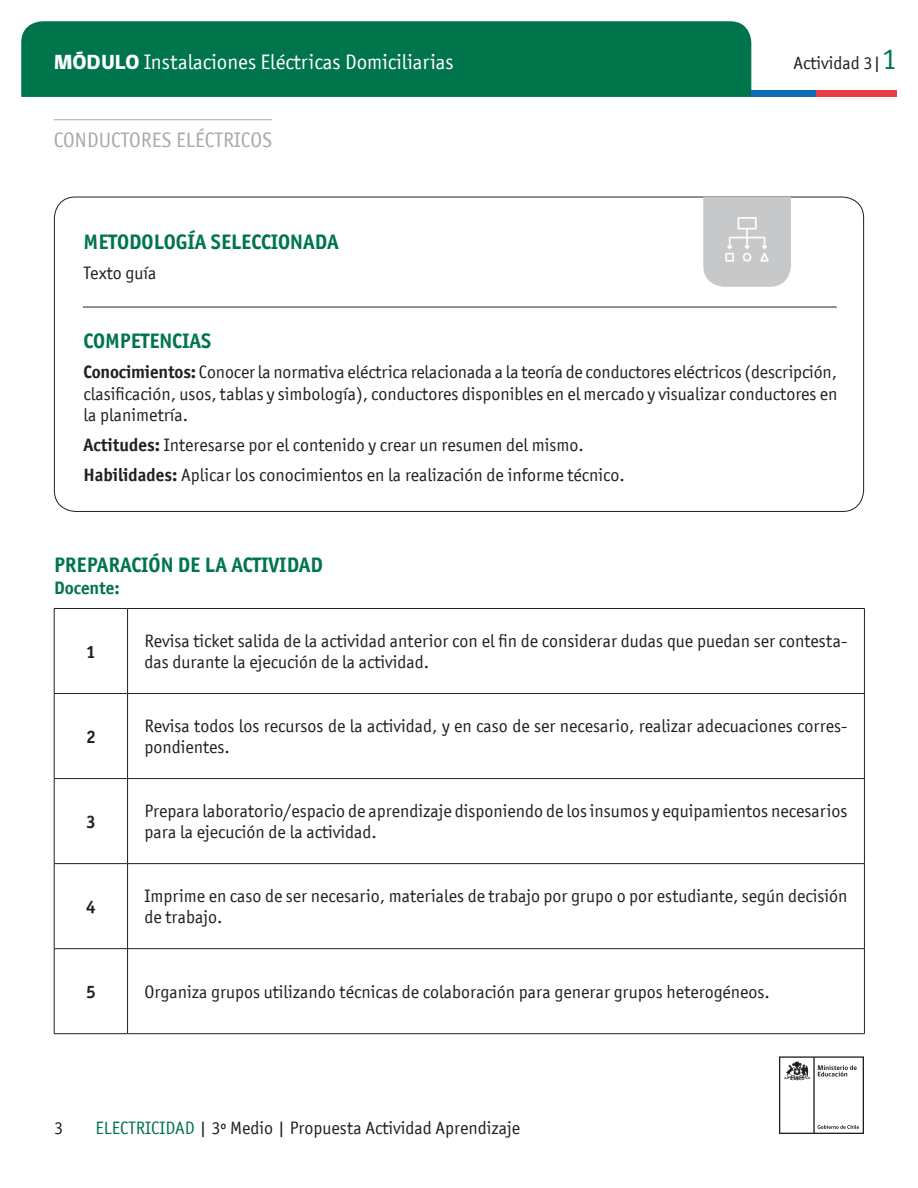
<style>
.page{position:relative;width:918px;height:1188px;background:#fff}
.page>*{position:absolute;margin:0;border:0;box-sizing:border-box;transform-origin:0 0}
.t1{font:700 21px "Officina San ITC";color:#00754b}
.t2{font:21px "Officina San ITC";color:#fff}
.t3{font:21px "Officina San ITC";color:#a8a9ad}
.t4{font:18px/21.6px "Officina San ITC";color:#231f20}
.t5{font:700 18px "Officina San ITC";color:#00754b}
.t6{font:700 18px "Officina San ITC";color:#231f20}
.s1{font-family:"gob CL";font-weight:800}
.s2{font-size:30px;color:#00754b}
.s3{font-weight:700}
.s4{color:#00754b}
</style>
<div class="page">
<svg style="left:779px;top:1056px;width:85px;height:78px"></svg>
<div style="left:21px;top:21px;width:730px;height:76px;background:#00754b"></div>
<div style="left:751px;top:90px;width:65px;height:7px;background:#0f69b4"></div>
<div style="left:816px;top:90px;width:81px;height:7px;background:#eb3c46"></div>
<svg style="left:703px;top:197px;width:88px;height:90px;background:#cbcccd"></svg>
<hr style="left:83px;top:307px;width:754px;height:1px;background:#231f20">
<hr style="left:54px;top:693px;width:74px;height:1px;background:#231f20">
<hr style="left:128px;top:693px;width:737px;height:1px;background:#231f20">
<hr style="left:54px;top:778px;width:74px;height:1px;background:#231f20">
<hr style="left:128px;top:778px;width:737px;height:1px;background:#231f20">
<hr style="left:54px;top:863px;width:74px;height:1px;background:#231f20">
<hr style="left:128px;top:863px;width:737px;height:1px;background:#231f20">
<hr style="left:54px;top:948px;width:74px;height:1px;background:#231f20">
<hr style="left:128px;top:948px;width:737px;height:1px;background:#231f20">
<hr style="left:54px;top:1033px;width:74px;height:1px;background:#231f20">
<hr style="left:128px;top:1033px;width:737px;height:1px;background:#231f20">
<hr style="left:127px;top:609px;width:1px;height:84px;background:#231f20">
<hr style="left:127px;top:694px;width:1px;height:84px;background:#231f20">
<hr style="left:127px;top:779px;width:1px;height:84px;background:#231f20">
<hr style="left:127px;top:864px;width:1px;height:84px;background:#231f20">
<hr style="left:127px;top:949px;width:1px;height:85px;background:#231f20">
<hr style="left:54px;top:608px;width:74px;height:1px;background:#231f20">
<hr style="left:54px;top:609px;width:1px;height:84px;background:#231f20">
<hr style="left:128px;top:608px;width:737px;height:1px;background:#231f20">
<hr style="left:864px;top:609px;width:1px;height:84px;background:#231f20">
<hr style="left:54px;top:694px;width:1px;height:84px;background:#231f20">
<hr style="left:864px;top:694px;width:1px;height:84px;background:#231f20">
<hr style="left:54px;top:779px;width:1px;height:84px;background:#231f20">
<hr style="left:864px;top:779px;width:1px;height:84px;background:#231f20">
<hr style="left:54px;top:864px;width:1px;height:84px;background:#231f20">
<hr style="left:864px;top:864px;width:1px;height:84px;background:#231f20">
<hr style="left:54px;top:949px;width:1px;height:85px;background:#231f20">
<hr style="left:864px;top:949px;width:1px;height:85px;background:#231f20">
<hr style="left:54px;top:119px;width:218px;height:1px;background:#a8a9ad">
<p class="t2" style="left:54px;top:50px;width:401px"><span class="s1">MÓDULO</span> Instalaciones Eléctricas Domiciliarias</p>
<p class="t4" style="left:794px;top:52px;width:105px">Actividad 3|<span class="s2">1</span></p>
<p class="t3" style="left:54px;top:127px;width:220px">CONDUCTORES ELÉCTRICOS</p>
<p class="t1" style="left:84px;top:228px;width:257px">METODOLOGÍA SELECCIONADA</p>
<p class="t4" style="left:84px;top:262px;width:74px">Texto guía</p>
<p class="t1" style="left:84px;top:328px;width:129px">COMPETENCIAS</p>
<p class="t4" style="left:84px;top:361px;width:755px;text-align:justify"><span class="s3">Conocimientos:</span> Conocer la normativa eléctrica relacionada a la teoría de conductores eléctricos (descripción, clasificación, usos, tablas y simbología), conductores disponibles en el mercado y visualizar conductores en la planimetría.</p>
<p class="t4" style="left:84px;top:434px;width:502px"><span class="s3">Actitudes:</span> Interesarse por el contenido y crear un resumen del mismo.</p>
<p class="t4" style="left:84px;top:464px;width:543px"><span class="s3">Habilidades:</span> Aplicar los conocimientos en la realización de informe técnico.</p>
<p class="t1" style="left:54px;top:552px;width:270px">PREPARACIÓN DE LA ACTIVIDAD</p>
<p class="t5" style="left:54px;top:577px;width:67px">Docente:</p>
<p class="t6" style="left:86px;top:640px;width:11px">1</p>
<p class="t4" style="left:145px;top:630px;width:704px">Revisa ticket salida de la actividad anterior con el fin de considerar dudas que puedan ser contesta&shy;das durante la ejecución de la actividad.</p>
<p class="t6" style="left:86px;top:725px;width:11px">2</p>
<p class="t4" style="left:145px;top:715px;width:704px">Revisa todos los recursos de la actividad, y en caso de ser necesario, realizar adecuaciones corres&shy;pondientes.</p>
<p class="t6" style="left:86px;top:810px;width:11px">3</p>
<p class="t4" style="left:145px;top:800px;width:704px">Prepara laboratorio/espacio de aprendizaje disponiendo de los insumos y equipamientos necesarios para la ejecución de la actividad.</p>
<p class="t6" style="left:86px;top:895px;width:11px">4</p>
<p class="t4" style="left:145px;top:885px;width:704px">Imprime en caso de ser necesario, materiales de trabajo por grupo o por estudiante, según decisión de trabajo.</p>
<p class="t6" style="left:86px;top:980px;width:11px">5</p>
<p class="t4" style="left:145px;top:981px;width:627px">Organiza grupos utilizando técnicas de colaboración para generar grupos heterogéneos.</p>
<p class="t4" style="left:54px;top:1117px;width:10px">3</p>
<p class="t4" style="left:95px;top:1117px;width:426px"><span class="s4">ELECTRICIDAD</span> | 3º Medio | Propuesta Actividad Aprendizaje</p>
</div>
